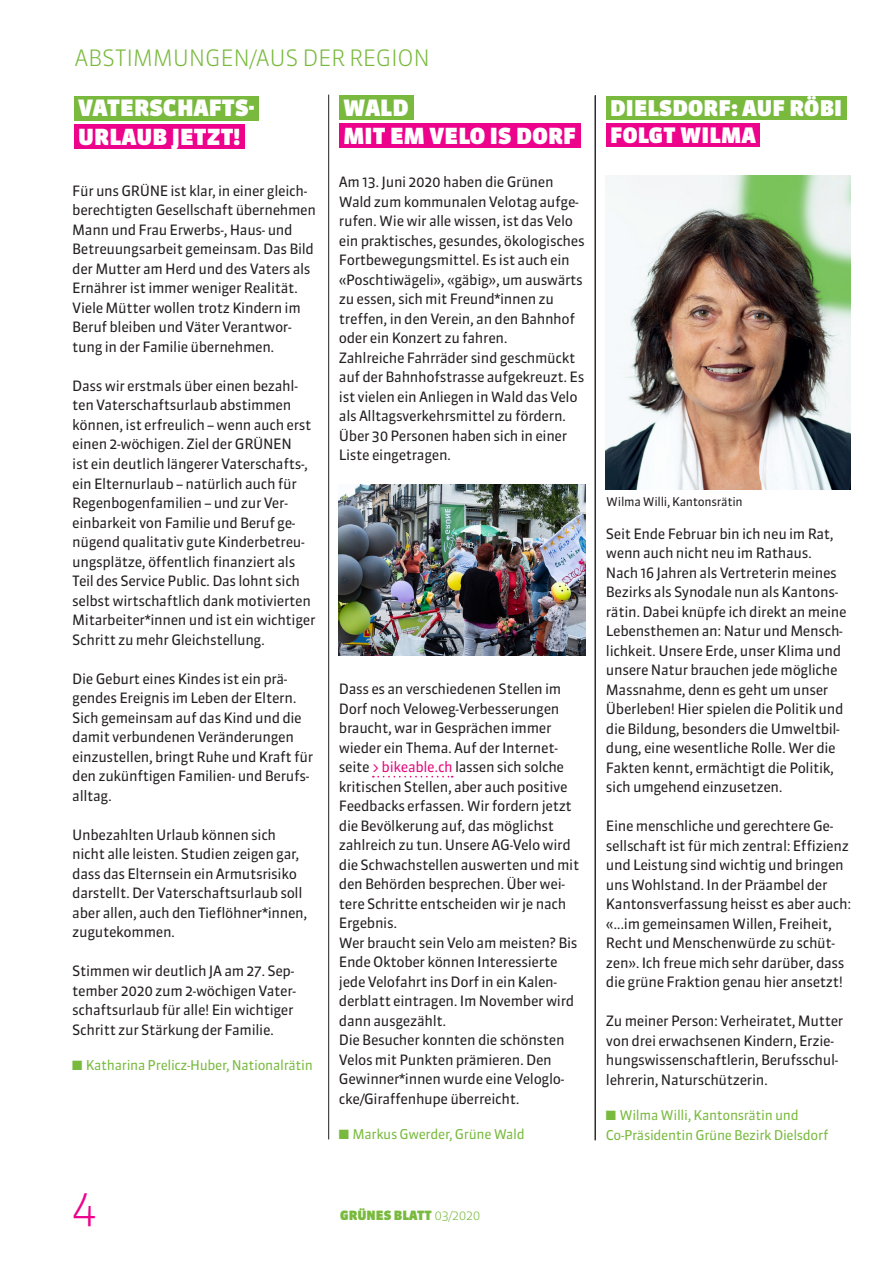
<style>
.page{position:relative;width:893px;height:1263px;background:#fff}
.page>*{position:absolute;margin:0;border:0;box-sizing:border-box;transform-origin:0 0}
.t1{font:300 45px "Sanuk OT";color:#ed028c}
.Seitentitel_links{font:300 22.5px "Sanuk OT";letter-spacing:-.015em;color:#79ba3e}
.t2{font:900 22.5px "Sanuk OT";letter-spacing:.01em;color:#fff}
.t3{font:900 22.05px "Sanuk OT";letter-spacing:.01em;color:#fff}
.t4{font:900 21.6px "Sanuk OT";letter-spacing:.01em;color:#fff}
.t5{font:900 21.3px "Sanuk OT";letter-spacing:.01em;color:#fff}
.Lauftext{font:14.25px/19.5px "Sanuk OT";letter-spacing:-.025em;color:#231f20}
.Lauftext-2{font:13.5px/19.5px "Sanuk OT";letter-spacing:-.025em;color:#79ba3e}
.t6{font:900 12.75px "Sanuk OT";color:#79ba3e}
.Lauftext-3{font:12px "Sanuk OT";letter-spacing:-.025em;color:#231f20}
.s1{color:#e50b7e}
.s2{font-weight:300}
</style>
<div class="page">
<svg style="left:373px;top:776px;width:80px;height:1px"></svg>
<div style="left:339px;top:123px;width:241px;height:25px;background:#ed028c"></div>
<div style="left:339px;top:95px;width:74px;height:25px;background:#79ba3e"></div>
<div style="left:606px;top:123px;width:154px;height:24px;background:#ed028c"></div>
<div style="left:606px;top:96px;width:240px;height:24px;background:#79ba3e"></div>
<img style="left:606px;top:175px;width:244px;height:315px">
<div style="left:74px;top:124px;width:170px;height:25px;background:#ed028c"></div>
<div style="left:74px;top:96px;width:184px;height:25px;background:#79ba3e"></div>
<hr style="left:595px;top:95px;width:1px;height:1045px;background:#231f20">
<img style="left:339px;top:484px;width:247px;height:172px">
<hr style="left:328px;top:95px;width:1px;height:1044px;background:#231f20">
<p class="Seitentitel_links" style="left:75px;top:44px;width:357px">ABSTIMMUNGEN/AUS DER REGION</p>
<p class="t2" style="left:78px;top:94px;width:178px">VATERSCHAFTS-</p>
<p class="t3" style="left:78px;top:123px;width:163px">URLAUB JETZT!</p>
<p class="Lauftext" style="left:72px;top:181px;width:245px">Für uns GRÜNE ist klar, in einer gleich&shy;berechtigten Gesellschaft übernehmen Mann und Frau Erwerbs-, Haus- und Betreuungsarbeit gemeinsam. Das Bild der Mutter am Herd und des Vaters als Ernährer ist immer weniger Realität.<br>Viele Mütter wollen trotz Kindern im Beruf bleiben und Väter Verantwor&shy;tung in der Familie übernehmen.</p>
<p class="Lauftext" style="left:72px;top:376px;width:245px">Dass wir erstmals über einen bezahl&shy;ten Vaterschaftsurlaub abstimmen können, ist erfreulich – wenn auch erst einen 2-wöchigen. Ziel der GRÜNEN<br>ist ein deutlich längerer Vaterschafts-, ein Elternurlaub – natürlich auch für Regenbogenfamilien – und zur Ver&shy;einbarkeit von Familie und Beruf ge&shy;nügend qualitativ gute Kinderbetreu&shy;ungsplätze, öffentlich finanziert als Teil des Service Public. Das lohnt sich selbst wirtschaftlich dank motivierten Mitarbeiter*innen und ist ein wichtiger Schritt zu mehr Gleichstellung.</p>
<p class="Lauftext" style="left:72px;top:669px;width:242px">Die Geburt eines Kindes ist ein prä&shy;gendes Ereignis im Leben der Eltern.<br>Sich gemeinsam auf das Kind und die damit verbundenen Veränderungen einzustellen, bringt Ruhe und Kraft für den zukünftigen Familien- und Berufs&shy;alltag.</p>
<p class="Lauftext" style="left:72px;top:825px;width:237px">Unbezahlten Urlaub können sich nicht alle leisten. Studien zeigen gar, dass das Elternsein ein Armutsrisiko darstellt. Der Vaterschaftsurlaub soll aber allen, auch den Tieflöhner*innen, zugutekommen.</p>
<p class="Lauftext" style="left:72px;top:961px;width:225px">Stimmen wir deutlich JA am 27. Sep&shy;tember 2020 zum 2-wöchigen Vater&shy;schaftsurlaub für alle! Ein wichtiger Schritt zur Stärkung der Familie.</p>
<p class="Lauftext-2" style="left:72px;top:1055px;width:242px">■ Katharina Prelicz-Huber, Nationalrätin</p>
<h1 class="t1" style="left:72px;top:1178px;width:26px">4</h1>
<p class="t2" style="left:343px;top:94px;width:67px">WALD</p>
<p class="t3" style="left:343px;top:122px;width:234px">MIT EM VELO IS DORF</p>
<p class="Lauftext" style="left:339px;top:172px;width:247px">Am 13. Juni 2020 haben die Grünen Wald zum kommunalen Velotag aufge&shy;rufen. Wie wir alle wissen, ist das Velo ein praktisches, gesundes, ökologisches Fortbewegungsmittel. Es ist auch ein «Poschtiwägeli», «gäbig», um auswärts zu essen, sich mit Freund*innen zu treffen, in den Verein, an den Bahnhof oder ein Konzert zu fahren.<br>Zahlreiche Fahrräder sind geschmückt auf der Bahnhofstrasse aufgekreuzt. Es ist vielen ein Anliegen in Wald das Velo als Alltagsverkehrsmittel zu fördern.<br>Über 30 Personen haben sich in einer Liste eingetragen.</p>
<p class="Lauftext" style="left:339px;top:679px;width:242px">Dass es an verschiedenen Stellen im Dorf noch Veloweg-Verbesserungen braucht, war in Gesprächen immer wieder ein Thema. Auf der Internet&shy;seite <span class="s1">&gt; bikeable.ch</span> lassen sich solche kritischen Stellen, aber auch positive Feedbacks erfassen. Wir fordern jetzt die Bevölkerung auf, das möglichst zahlreich zu tun. Unsere AG-Velo wird die Schwachstellen auswerten und mit den Behörden besprechen. Über wei&shy;tere Schritte entscheiden wir je nach Ergebnis.<br>Wer braucht sein Velo am meisten? Bis Ende Oktober können Interessierte jede Velofahrt ins Dorf in ein Kalen&shy;derblatt eintragen. Im November wird dann ausgezählt.<br>Die Besucher konnten die schönsten Velos mit Punkten prämieren. Den Gewinner*innen wurde eine Veloglo&shy;cke/Giraffenhupe überreicht.</p>
<p class="Lauftext-2" style="left:339px;top:1124px;width:187px">■ Markus Gwerder, Grüne Wald</p>
<p class="t6" style="left:340px;top:1207px;width:142px">GRÜNES BLATT <span class="s2">03/2020</span></p>
<p class="t4" style="left:610px;top:94px;width:234px">DIELSDORF: AUF RÖBI</p>
<p class="t5" style="left:610px;top:122px;width:147px">FOLGT WILMA</p>
<p class="Lauftext-3" style="left:606px;top:494px;width:138px">Wilma Willi, Kantonsrätin</p>
<p class="Lauftext" style="left:606px;top:524px;width:242px">Seit Ende Februar bin ich neu im Rat, wenn auch nicht neu im Rathaus.<br>Nach 16 Jahren als Vertreterin meines Bezirks als Synodale nun als Kantons&shy;rätin. Dabei knüpfe ich direkt an meine Lebensthemen an: Natur und Mensch&shy;lichkeit. Unsere Erde, unser Klima und unsere Natur brauchen jede mögliche Massnahme, denn es geht um unser Überleben! Hier spielen die Politik und die Bildung, besonders die Umweltbil&shy;dung, eine wesentliche Rolle. Wer die Fakten kennt, ermächtigt die Politik, sich umgehend einzusetzen.</p>
<p class="Lauftext" style="left:606px;top:816px;width:247px">Eine menschliche und gerechtere Ge&shy;sellschaft ist für mich zentral: Effizienz und Leistung sind wichtig und bringen uns Wohlstand. In der Präambel der Kantonsverfassung heisst es aber auch: «...im gemeinsamen Willen, Freiheit, Recht und Menschenwürde zu schüt&shy;zen». Ich freue mich sehr darüber, dass die grüne Fraktion genau hier ansetzt!</p>
<p class="Lauftext" style="left:606px;top:1011px;width:239px">Zu meiner Person: Verheiratet, Mutter von drei erwachsenen Kindern, Erzie&shy;hungswissenschaftlerin, Berufsschul&shy;lehrerin, Naturschützerin.</p>
<p class="Lauftext-2" style="left:606px;top:1105px;width:224px">■ Wilma Willi, Kantonsrätin und<br>Co-Präsidentin Grüne Bezirk Dielsdorf</p>
</div>
